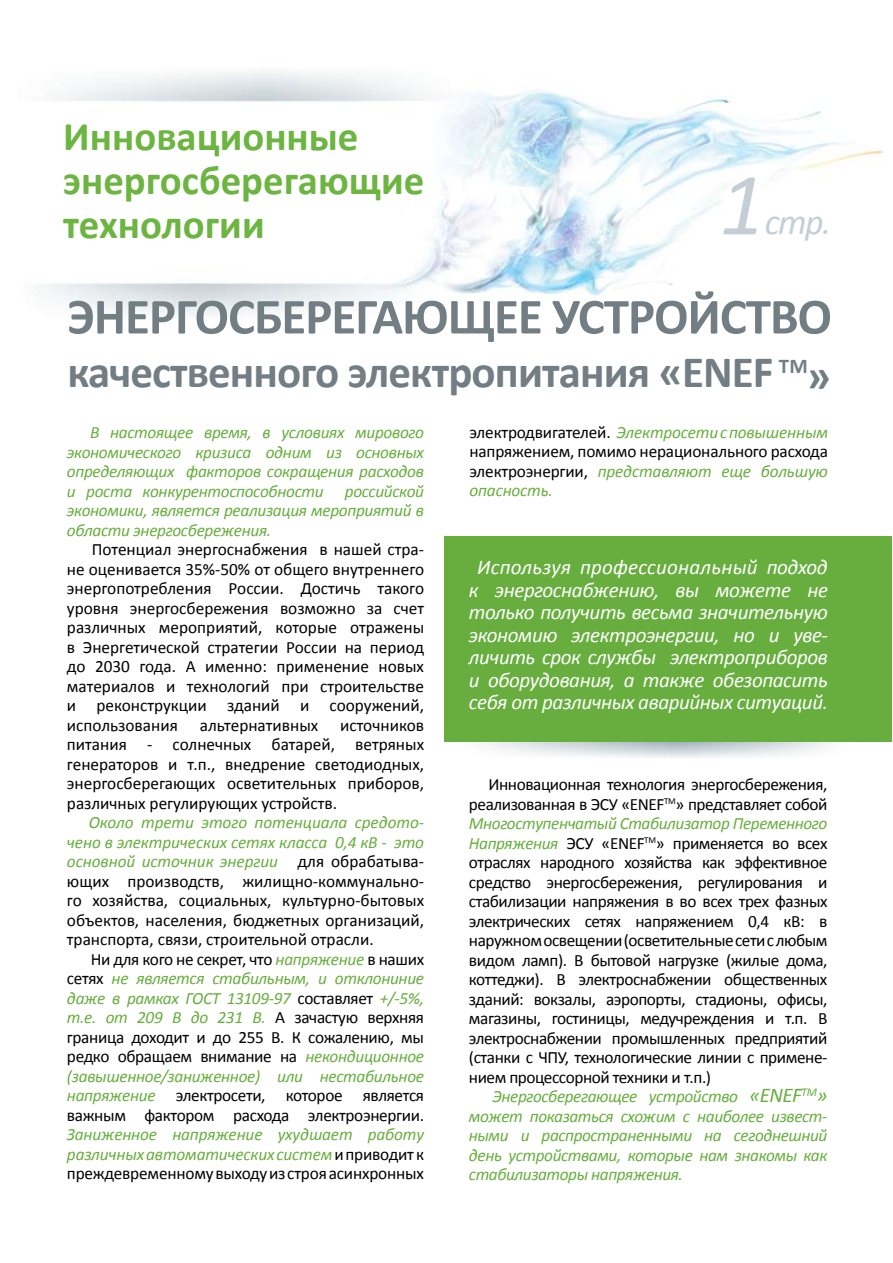
<style>
.page{position:relative;width:893px;height:1263px;background:#fff}
.page>*{position:absolute;margin:0;border:0;box-sizing:border-box;transform-origin:0 0}
.t1{font:italic 89.25px "Calibri";color:#c4ced4}
.t2{font:700 51px "Calibri";letter-spacing:-.02em;color:#727d84}
.t3{font:700 45px "Calibri";letter-spacing:-.02em;color:#727d84}
.t4{font:700 40.8px/43.7px "Calibri";color:#6bb540}
.t5{font:italic 36px "Calibri";color:#c4ced4}
.t6{font:italic 21px/22.5px "Calibri";letter-spacing:-.02em;color:#fff;text-align:center}
.t7{font:17.25px/19.5px "Calibri";letter-spacing:-.01em;color:#000;text-align:justify}
.t8{font:italic 17.25px/19.5px "Calibri";letter-spacing:-.02em;color:#67ae3e;text-align:justify}
.s1{font-style:italic;color:#67ae3e}
.s2{font-style:normal;color:#000}
.s3{font-size:21px}
</style>
<div class="page">
<img style="left:37px;top:72px;width:845px;height:243px">
<img style="left:457px;top:741px;width:402px;height:17px">
<div style="left:444px;top:536px;width:448px;height:205px;background:#67ae3e"></div>
<h3 class="t4" style="left:63px;top:115px;width:363px">Инновационные энергосберегающие технологии</h3>
<h1 class="t1" style="left:719px;top:144px;width:47px">1</h1>
<h3 class="t5" style="left:765px;top:198px;width:68px">стр.</h3>
<h2 class="t2" style="left:67px;top:284px;width:766px">ЭНЕРГОСБЕРЕГАЮЩЕЕ УСТРОЙСТВО</h2>
<h3 class="t3" style="left:67px;top:344px;width:742px">качественного электропитания «ENEF <sup>TM</sup></h3>
<p class="t8" style="left:67px;top:422px;width:359px;text-indent:23px">В настоящее время, в условиях мирового экономического кризиса одним из основных определяющих факторов сокращения расходов и роста конкурентоспособности российской экономики, является реализация мероприятий в области энергосбережения.</p>
<p class="t7" style="left:67px;top:540px;width:359px;text-indent:25px">Потенциал энергоснабжения в нашей стра&shy;не оценивается 35%-50% от общего внутреннего энергопотребления России. Достичь такого уровня энергосбережения возможно за счет различных мероприятий, которые отражены в Энергетической стратегии России на период до 2030 года. А именно: применение новых материалов и технологий при строительстве и реконструкции зданий и сооружений, использования</p>
<p class="t7" style="left:469px;top:422px;width:360px">электродвигателей. <span class="s1">Электросети с повышенным </span>напряжением, помимо нерационального расхода электроэнергии, <span class="s1">представляют еще большую опасность.</span></p>
<p class="t6" style="left:469px;top:555px;width:361px">Используя профессиональный подход к энергоснабжению, вы можете не только получить весьма значительную экономию электроэнергии, но и уве&shy;личить срок службы электроприборов и оборудования, а также обезопасить себя от различных аварийных ситуаций.</p>
<p class="t7" style="left:67px;top:715px;width:359px;text-indent:273px">источников питания - солнечных батарей, ветряных генераторов и т.п., внедрение светодиодных, энергосберегающих осветительных приборов, различных регулирующих устройств.</p>
<p class="t7" style="left:67px;top:813px;width:359px;text-indent:22px"><span class="s1">Около трети этого потенциала средото&shy;чено в электрических сетях класса 0,4 кВ - это основной источник энергии</span> для обрабатыва&shy;ющих производств, жилищно-коммунально&shy;го хозяйства, социальных, культурно-бытовых объектов, населения, бюджетных организаций, транспорта, связи, строительной отрасли.</p>
<p class="t7" style="left:67px;top:949px;width:359px;text-indent:24px">Ни для кого не секрет, что <span class="s1">напряжение</span> в наших сетях <span class="s1">не является стабильным, и отклониние даже в рамках ГОСТ 13109-97</span> составляет <span class="s1">+/-5%, т.е. от 209 В до 231 В.</span> А зачастую верхняя граница доходит и до 255 В. К сожалению, мы редко обращаем внимание на <span class="s1">некондиционное (завышенное/заниженное) или нестабильное напряжение</span> электросети, которое является важным фактором расхода электроэнергии.</p>
<p class="t8" style="left:67px;top:1124px;width:359px">Заниженное напряжение ухудшает работу различных автоматических систем <span class="s2">и приводит к преждевременному выходу из строя асинхронных</span></p>
<p class="t7" style="left:200px;top:715px;width:120px">альтернативных</p>
<p class="t7" style="left:469px;top:775px;width:360px;text-indent:20px">Инновационная технология энергосбережения, реализованная в ЭСУ «ENEF<sup>ТМ</sup>» представляет собой <span class="s1">Многоступенчатый Стабилизатор Переменного Напряжения</span> ЭСУ «ENEF<sup>ТМ</sup>» применяется во всех отраслях народного хозяйства как эффективное средство энергосбережения, регулирования и стабилизации напряжения в во всех трех фазных электрических сетях напряжением 0,4 кВ: в наружном освещении (осветительные сети с любым видом ламп). В бытовой нагрузке (жилые дома, коттеджи). В электроснабжении общественных зданий: вокзалы, аэропорты, стадионы, офисы, магазины, гостиницы, медучреждения и т.п. В электроснабжении промышленных предприятий (станки с ЧПУ, технологические линии с примене&shy;нием процессорной техники и т.п.)</p>
<p class="t8" style="left:469px;top:1086px;width:360px;text-indent:24px">Энергосберегающее устройство <span class="s3">«ENEF</span><sup>ТМ</sup><span class="s3">» </span>может показаться схожим с наиболее извест&shy;ными и распространенными на сегоднешний день устройствами, которые нам знакомы как стабилизаторы напряжения.</p>
</div>
